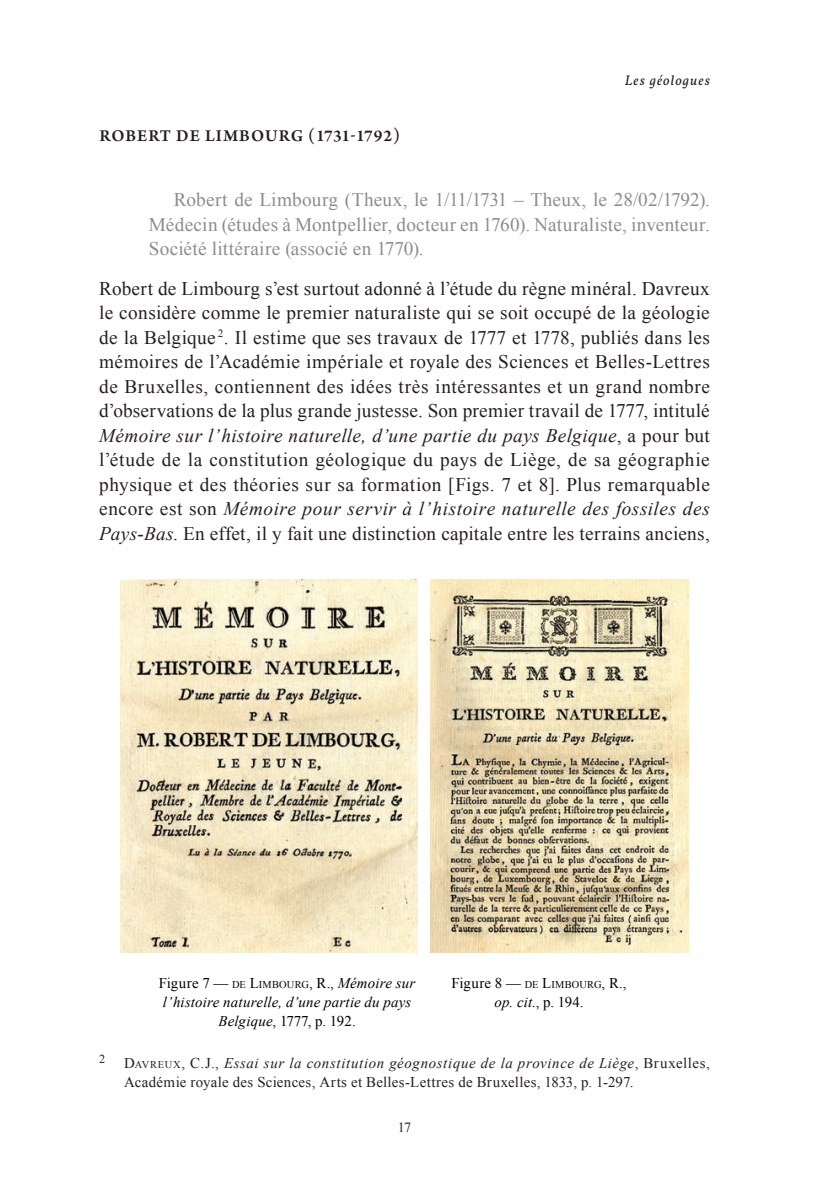
<style>
.page{position:relative;width:834px;height:1191px;background:#fff}
.page>*{position:absolute;margin:0;border:0;box-sizing:border-box;transform-origin:0 0}
.t1{font:19.25px/24.5px "Times New Roman";letter-spacing:.015em;color:#231f20;text-align:justify}
.t2{font:19.25px/24.5px "Times New Roman";letter-spacing:.015em;color:#8a8c8f;text-align:justify}
.t3{font:600 17.5px "Arno Pro";letter-spacing:.06em;color:#231f20}
.t4{font:14.88px/19.2px "Times New Roman";letter-spacing:.02em;color:#231f20}
.t5{font:italic 14.88px/19.2px "Times New Roman";letter-spacing:.015em;color:#000;text-align:center}
.t6{font:14.88px/19.2px "Times New Roman";letter-spacing:.01em;color:#000;text-align:center}
.t7{font:italic 14px "Vollkorn";letter-spacing:.08em;color:#231f20}
.t8{font:14px "Times New Roman";color:#231f20}
.t9{font:12.25px "Times New Roman";color:#231f20}
.s1{font-style:italic}
.s2{font-style:normal}
.s3{font-style:normal;font-size:10.33px}
.s4{font-size:10.33px}
.s5{font-style:inherit}
</style>
<div class="page">
<img style="left:121px;top:579px;width:296px;height:373px">
<img style="left:430px;top:579px;width:258px;height:373px">
<p class="t3" style="left:99px;top:125px;width:302px">ROBERT DE LIMBOURG (1731-1792)</p>
<p class="t7" style="left:624px;top:71px;width:86px">Les géologues</p>
<p class="t2" style="left:149px;top:187px;width:562px;text-indent:25px">Robert de Limbourg (Theux, le 1/11/1731 – Theux, le 28/02/1792).<br>Médecin (études à Montpellier, docteur en 1760). Naturaliste, inventeur.<br>Société littéraire (associé en 1770).</p>
<p class="t1" style="left:99px;top:275px;width:612px">Robert de Limbourg s’est surtout adonné à l’étude du règne minéral. Davreux le considère comme le premier naturaliste qui se soit occupé de la géologie de la Belgique <sup>2</sup>. Il estime que ses travaux de 1777 et 1778, publiés dans les mémoires de l’Académie impériale et royale des Sciences et Belles-Lettres de Bruxelles, contiennent des idées très intéressantes et un grand nombre d’observations de la plus grande justesse. Son premier travail de 1777, intitulé <span class="s1">Mémoire sur l’histoire naturelle, d’une partie du pays Belgique</span>, a pour but l’étude de la constitution géologique du pays de Liège, de sa géographie physique et des théories sur sa formation [Figs. 7 et 8]. Plus remarquable encore est son <span class="s1">Mémoire pour servir à l’histoire naturelle des fossiles des Pays-Bas</span>. En effet, il y fait une distinction capitale entre les terrains anciens,</p>
<p class="t5" style="left:159px;top:972px;width:258px"><span class="s2">Figure 7 —</span> <span class="s3">DE</span> <span class="s2">L</span><span class="s3">IMBOURG</span><span class="s2">,</span> <span class="s2">R.,</span> Mémoire sur l’histoire naturelle, d’une partie du pays<br>Belgique<span class="s2">, 1777, p. 192.</span></p>
<p class="t6" style="left:451px;top:973px;width:176px">Figure 8 — <span class="s4">DE</span> <span class="s5">L</span><span class="s4">IMBOURG</span>, R., <span class="s1">op. cit.</span>, p. 194.</p>
<p class="t9" style="left:99px;top:1050px;width:8px">2</p>
<p class="t4" style="left:124px;top:1052px;width:587px"><span class="s5">D</span><span class="s4">AVREUX</span><span class="s5">,</span> C.J., <span class="s1">Essai sur la constitution géognostique de la province de Liège</span>, Bruxelles,<br>Académie royale des Sciences, Arts et Belles-Lettres de Bruxelles, 1833, p. 1-297.</p>
<p class="t8" style="left:398px;top:1118px;width:15px">17</p>
</div>
